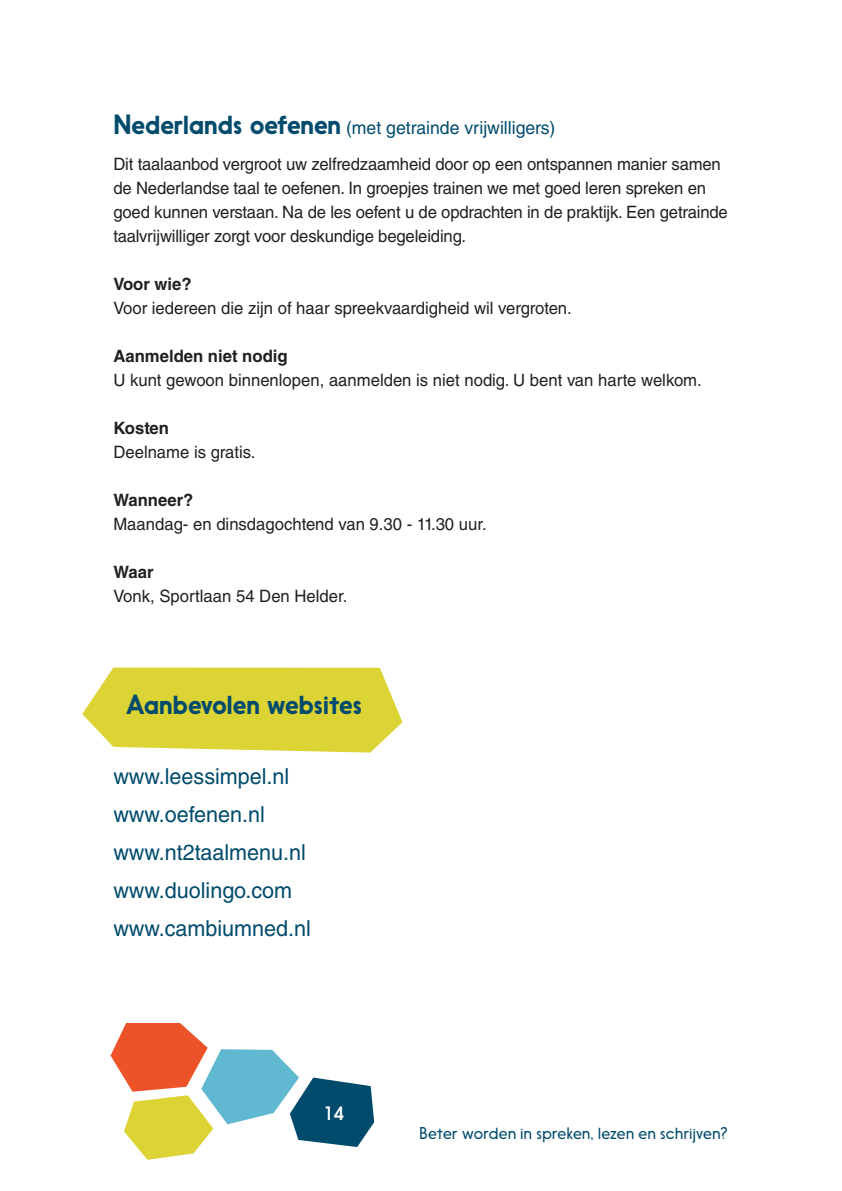
<style>
.page{position:relative;width:842px;height:1191px;background:#fff}
.page>*{position:absolute;margin:0;border:0;box-sizing:border-box;transform-origin:0 0}
.t1{font:500 26px "Nanami Pro";letter-spacing:-.005em;color:#004b6c}
.t2{font:22px/38px "Helvetica LT Std";color:#004b6c}
.t3{font:18px "Helvetica LT Std";color:#004b6c}
.t4{font:18px "Nanami Pro";color:#fff}
.t5{font:17px/24px "Helvetica LT Std";letter-spacing:-.01em;color:#231f20}
.t6{font:700 17px "Helvetica LT Std";color:#231f20}
.t7{font:300 16px "Nanami Pro";letter-spacing:.025em;color:#004b6c}
.s1{font-family:"Nanami Pro";font-weight:500;font-size:26px}
</style>
<div class="page">
<svg style="left:111px;top:1023px;width:263px;height:136px"></svg>
<svg style="left:82px;top:667px;width:320px;height:85px;background:#e0d84c"></svg>
<p class="t3" style="left:113px;top:118px;width:444px"><span class="s1">Nederlands oefenen</span> (met getrainde vrijwilligers)</p>
<p class="t5" style="left:113px;top:152px;width:616px">Dit taalaanbod vergroot uw zelfredzaamheid door op een ontspannen manier samen de Nederlandse taal te oefenen. In groepjes trainen we met goed leren spreken en goed kunnen verstaan. Na de les oefent u de opdrachten in de praktijk. Een getrainde taalvrijwilliger zorgt voor deskundige begeleiding.</p>
<p class="t6" style="left:113px;top:273px;width:80px">Voor wie?</p>
<p class="t5" style="left:113px;top:296px;width:460px">Voor iedereen die zijn of haar spreekvaardigheid wil vergroten.</p>
<p class="t6" style="left:113px;top:345px;width:176px">Aanmelden niet nodig</p>
<p class="t5" style="left:113px;top:368px;width:590px">U kunt gewoon binnenlopen, aanmelden is niet nodig. U bent van harte welkom.</p>
<p class="t6" style="left:113px;top:417px;width:57px">Kosten</p>
<p class="t5" style="left:113px;top:440px;width:144px">Deelname is gratis.</p>
<p class="t6" style="left:113px;top:489px;width:81px">Wanneer?</p>
<p class="t5" style="left:113px;top:512px;width:375px">Maandag- en dinsdagochtend van 9.30 - 11.30 uur.</p>
<p class="t6" style="left:113px;top:561px;width:42px">Waar</p>
<p class="t5" style="left:113px;top:584px;width:236px">Vonk, Sportlaan 54 Den Helder.</p>
<h1 class="t1" style="left:126px;top:688px;width:238px">Aanbevolen websites</h1>
<p class="t2" style="left:113px;top:757px;width:199px">www.leessimpel.nl www.oefenen.nl www.nt2taalmenu.nl www.duolingo.com www.cambiumned.nl</p>
<p class="t4" style="left:323px;top:1103px;width:23px">14</p>
<p class="t7" style="left:419px;top:1123px;width:310px">Beter worden in spreken, lezen en schrijven?</p>
</div>
